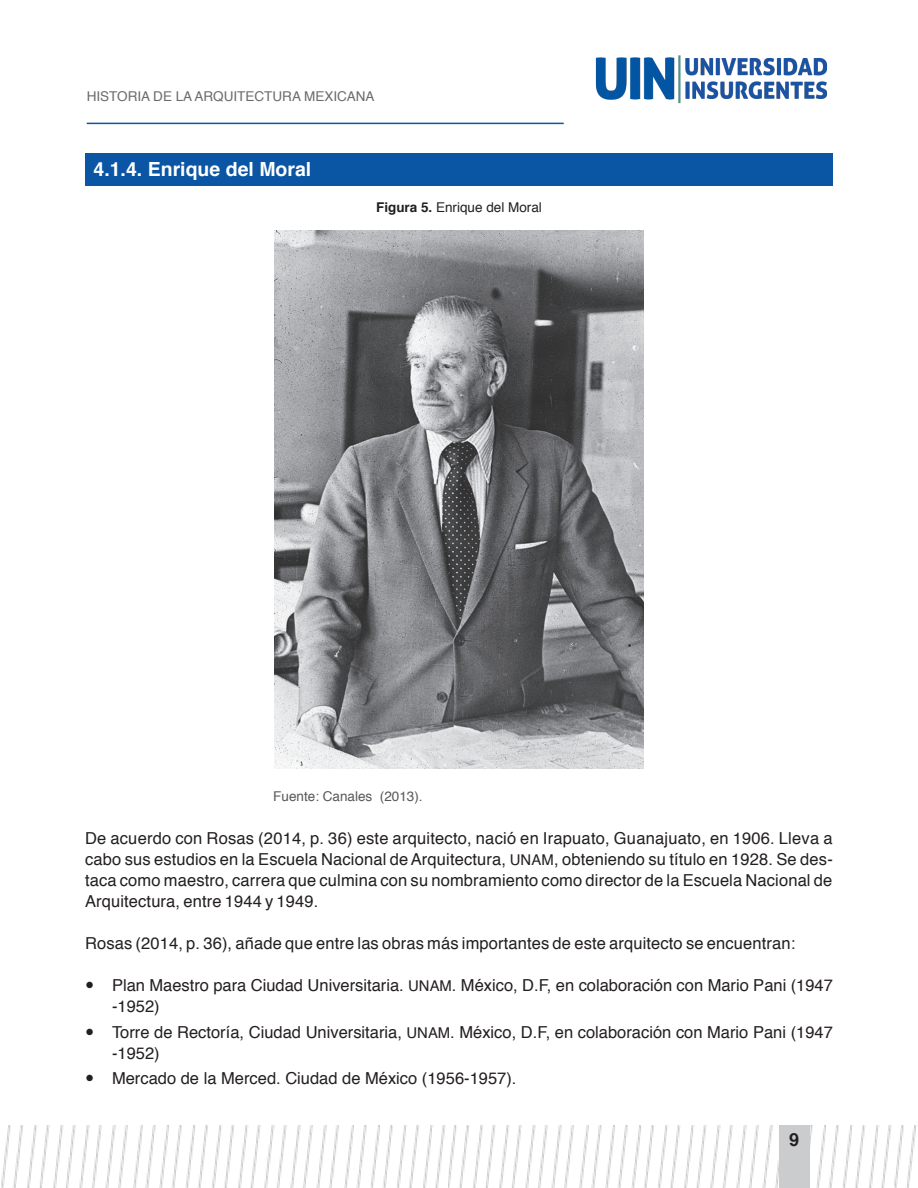
<style>
.page{position:relative;width:918px;height:1188px;background:#fff}
.page>*{position:absolute;margin:0;border:0;box-sizing:border-box;transform-origin:0 0}
.Sub_subtema_-_1_1_1{font:700 19.5px "Helvetica";color:#fff}
.t1{font:700 18px "Helvetica";color:#231f20}
.Texto_general{font:16.5px/21px "Helvetica";color:#231f20}
.t2{font:13.5px "Helvetica";color:#6b6b6e}
.Título_imagen{font:13.5px "Helvetica";color:#231f20}
.Fuente_figuras{font:13.5px "Helvetica";color:#57585b}
.s1{font-weight:700}
.s2{font-family:"Helvetica SC900";font-size:14.85px}
</style>
<div class="page">
<img style="left:1px;top:1125px;width:916px;height:63px">
<div style="left:779px;top:1125px;width:31px;height:63px;background:#cbccce"></div>
<img style="left:595px;top:55px;width:233px;height:49px">
<hr style="left:87px;top:123px;width:477px;height:1px;background:#0a55a4">
<div style="left:85px;top:153px;width:748px;height:33px;background:#0a55a4"></div>
<img style="left:275px;top:231px;width:368px;height:538px">
<p class="t2" style="left:87px;top:86px;width:289px">HISTORIA DE LA ARQUITECTURA MEXICANA</p>
<p class="Sub_subtema_-_1_1_1" style="left:94px;top:154px;width:219px">4.1.4. Enrique del Moral</p>
<p class="Título_imagen" style="left:376px;top:197px;width:167px"><span class="s1">Figura 5.</span> Enrique del Moral</p>
<p class="Fuente_figuras" style="left:273px;top:786px;width:151px">Fuente: Canales (2013).</p>
<p class="Texto_general" style="left:85px;top:828px;width:749px;text-align:justify">De acuerdo con Rosas (2014, p. 36) este arquitecto, nació en Irapuato, Guanajuato, en 1906. Lleva a cabo sus estudios en la Escuela Nacional de Arquitectura, <span class="s2">UNAM</span>, obteniendo su título en 1928. Se des&shy;taca como maestro, carrera que culmina con su nombramiento como director de la Escuela Nacional de Arquitectura, entre 1944 y 1949.</p>
<p class="Texto_general" style="left:85px;top:933px;width:712px">Rosas (2014, p. 36), añade que entre las obras más importantes de este arquitecto se encuentran:</p>
<p class="Texto_general" style="left:112px;top:975px;width:722px">Plan Maestro para Ciudad Universitaria. <span class="s2">UNAM</span>. México, D.F, en colaboración con Mario Pani (1947 -1952)</p>
<p class="Texto_general" style="left:112px;top:1022px;width:722px">Torre de Rectoría, Ciudad Universitaria, <span class="s2">UNAM</span>. México, D.F, en colaboración con Mario Pani (1947 -1952)</p>
<p class="Texto_general" style="left:112px;top:1068px;width:406px">Mercado de la Merced. Ciudad de México (1956-1957).</p>
<p class="t1" style="left:789px;top:1125px;width:12px">9</p>
</div>
